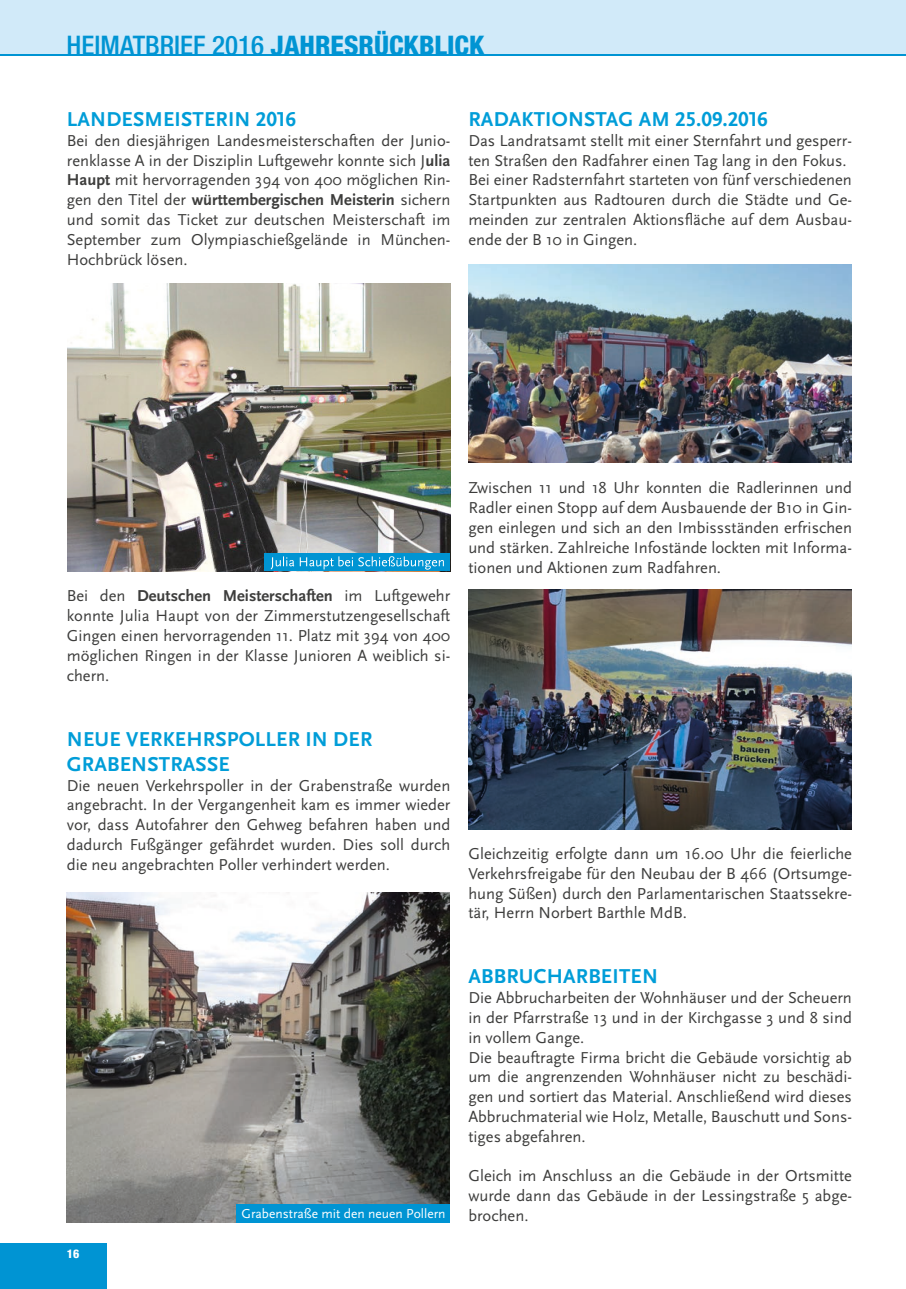
<style>
.page{position:relative;width:906px;height:1289px;background:#fff}
.page>*{position:absolute;margin:0;border:0;box-sizing:border-box;transform-origin:0 0}
.t1{font:500 condensed 27px "Helvetica Neue";color:#0094d3}
.t2{font:700 21px/25.2px "Scala Sans OT";letter-spacing:.01em;color:#009dd8}
.t3{font:16.5px/19.8px "Scala Sans OT";color:#3d3d3c;text-align:justify}
.t4{font:13.5px "Scala Sans OT";color:#fff}
.t5{font:800 condensed 12px "Helvetica Neue";color:#fff}
.s1{font-weight:800}
.s2{font-weight:700}
</style>
<div class="page">
<img style="left:67px;top:892px;width:382px;height:330px">
<div style="left:236px;top:1203px;width:213px;height:19px;background:#0094d3"></div>
<img style="left:68px;top:284px;width:382px;height:287px">
<div style="left:264px;top:553px;width:186px;height:18px;background:#0094d3"></div>
<svg style="left:271px;top:556px;width:173px;height:13px"></svg>
<img style="left:468px;top:264px;width:384px;height:198px">
<img style="left:468px;top:589px;width:384px;height:240px">
<div style="left:0;top:1243px;width:106px;height:45px;background:#0094d3"></div>
<div style="left:0;top:0;width:906px;height:55px;background:#d1eaf9"></div>
<hr style="left:0;top:54px;width:906px;height:2px;background:#0094d3">
<h1 class="t1" style="left:67px;top:29px;width:419px">HEIMATBRIEF 2016 <span class="s1">JAHRESRÜCKBLICK</span></h1>
<p class="t2" style="left:67px;top:107px;width:231px">LANDESMEISTERIN 2016</p>
<p class="t3" style="left:67px;top:130px;width:385px">Bei den diesjährigen Landesmeisterschaften der Junio&shy;renklasse A in der Disziplin Luftgewehr konnte sich J<span class="s2">ulia Haupt</span> mit hervorragenden 394 von 400 möglichen Rin&shy;gen den Titel der <span class="s2">württembergischen Meisterin</span> sichern und somit das Ticket zur deutschen Meisterschaft im September zum Olympiaschießgelände in München-Hochbrück lösen.</p>
<p class="t2" style="left:468px;top:107px;width:301px">RADAKTIONSTAG AM 25.09.2016</p>
<p class="t3" style="left:468px;top:130px;width:385px;text-align:left">Das Landratsamt stellt mit einer Sternfahrt und gesperr&shy;ten Straßen den Radfahrer einen Tag lang in den Fokus.<br>Bei einer Radsternfahrt starteten von fünf verschiedenen Startpunkten aus Radtouren durch die Städte und Ge&shy;meinden zur zentralen Aktionsfläche auf dem Ausbau&shy;ende der B 10 in Gingen.</p>
<p class="t3" style="left:67px;top:586px;width:385px">Bei den <span class="s2">Deutschen Meisterschaften</span> im Luftgewehr konnte Julia Haupt von der Zimmerstutzengesellschaft Gingen einen hervorragenden 11. Platz mit 394 von 400 möglichen Ringen in der Klasse Junioren A weiblich si&shy;chern.</p>
<p class="t3" style="left:468px;top:478px;width:385px">Zwischen 11 und 18 Uhr konnten die Radlerinnen und Radler einen Stopp auf dem Ausbauende der B10 in Gin&shy;gen einlegen und sich an den Imbissständen erfrischen und stärken. Zahlreiche Infostände lockten mit Informa&shy;tionen und Aktionen zum Radfahren.</p>
<p class="t2" style="left:67px;top:726px;width:307px">NEUE VERKEHRSPOLLER IN DER<br>GRABENSTRASSE</p>
<p class="t3" style="left:67px;top:775px;width:385px">Die neuen Verkehrspoller in der Grabenstraße wurden angebracht. In der Vergangenheit kam es immer wieder vor, dass Autofahrer den Gehweg befahren haben und dadurch Fußgänger gefährdet wurden. Dies soll durch die neu angebrachten Poller verhindert werden.</p>
<p class="t3" style="left:468px;top:843px;width:385px">Gleichzeitig erfolgte dann um 16.00 Uhr die feierliche Verkehrsfreigabe für den Neubau der B 466 (Ortsumge&shy;hung Süßen) durch den Parlamentarischen Staatssekre&shy;tär, Herrn Norbert Barthle MdB.</p>
<p class="t2" style="left:468px;top:963px;width:191px">ABBRUCHARBEITEN</p>
<p class="t3" style="left:468px;top:987px;width:385px;text-align:left">Die Abbrucharbeiten der Wohnhäuser und der Scheuern in der Pfarrstraße 13 und in der Kirchgasse 3 und 8 sind in vollem Gange.<br>Die beauftragte Firma bricht die Gebäude vorsichtig ab um die angrenzenden Wohnhäuser nicht zu beschädi&shy;gen und sortiert das Material. Anschließend wird dieses Abbruchmaterial wie Holz, Metalle, Bauschutt und Sons&shy;tiges abgefahren.</p>
<p class="t3" style="left:468px;top:1165px;width:385px">Gleich im Anschluss an die Gebäude in der Ortsmitte wurde dann das Gebäude in der Lessingstraße 5 abge-</p>
<p class="t5" style="left:67px;top:1246px;width:14px">16</p>
<p class="t4" style="left:241px;top:1204px;width:206px">Grabenstraße mit den neuen Pollern</p>
<p class="t3" style="left:468px;top:1205px;width:62px">brochen.</p>
</div>
